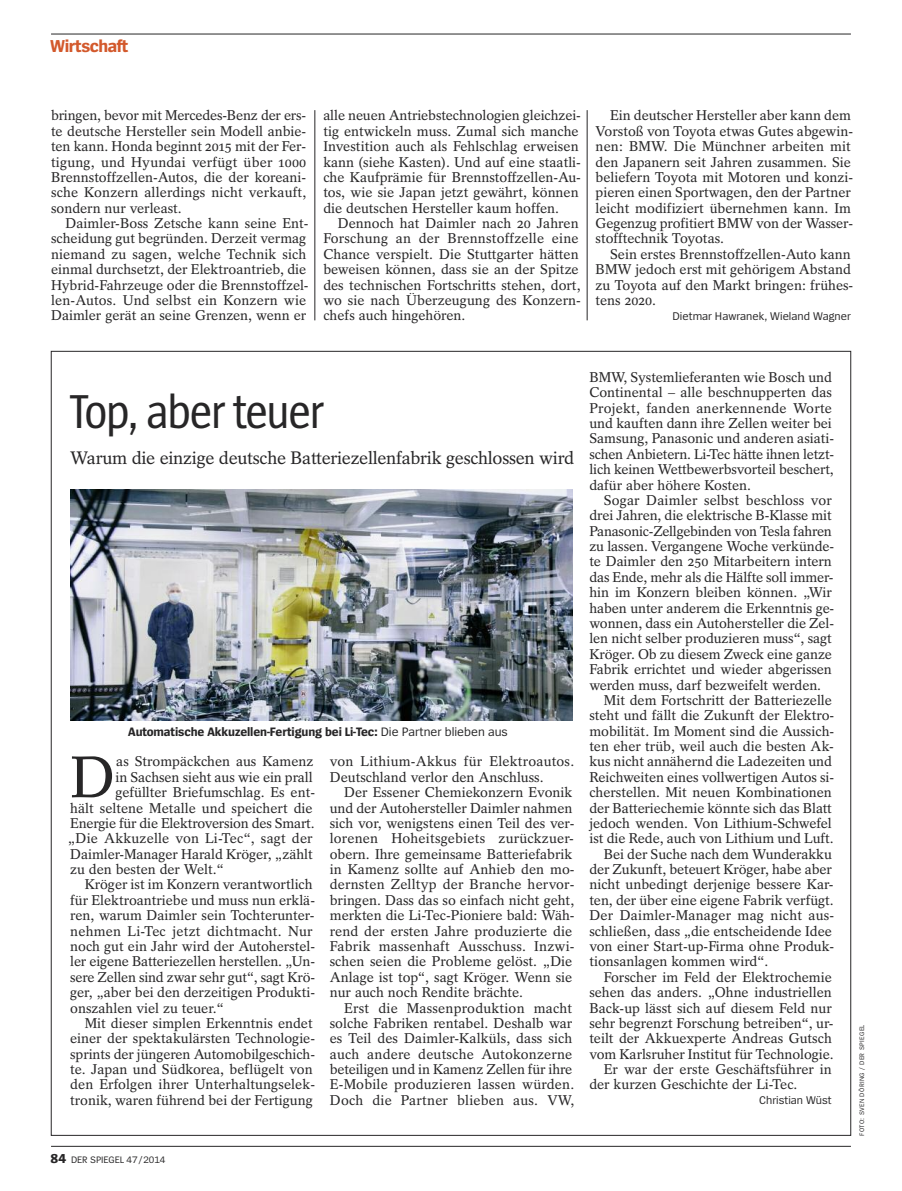
<style>
.page{position:relative;width:902px;height:1191px;background:#fff}
.page>*{position:absolute;margin:0;border:0;box-sizing:border-box;transform-origin:0 0}
.t1{font:58.2px "Spiegel Serif";color:#272627}
.t2{font:49.5px "Spiegel Sans Cd";letter-spacing:-.025em;color:#272627}
.t3{font:18px "Spiegel Serif";letter-spacing:-.015em;color:#272627}
.t4{font:700 18px "Spiegel Sans";letter-spacing:-.025em;color:#d3592c}
.t5{font:14.1px/15.5px "Spiegel Serif";color:#272627}
.t6{font:14.1px "Spiegel Serif";letter-spacing:-.02em;color:#272627}
.t7{font:700 12.75px "Spiegel Sans";letter-spacing:-.01em;color:#272627}
.t8{font:11.7px "Spiegel Sans";color:#272627}
.t9{font:9.75px "Spiegel Sans";letter-spacing:-.005em;color:#272627}
.t10{font:6.75px "Spiegel Sans";letter-spacing:.05em;color:#272627}
.s1{font-weight:400}
.s2{font-weight:700;font-size:13.5px}
</style>
<div class="page">
<hr style="left:51px;top:34px;width:799px;height:1px;background:#272627">
<hr style="left:51px;top:1146px;width:799px;height:1px;background:#272627">
<img style="left:70px;top:489px;width:502px;height:231px">
<hr style="left:314px;top:110px;width:1px;height:210px;background:#272627">
<hr style="left:587px;top:110px;width:1px;height:210px;background:#272627">
<p class="t4" style="left:50px;top:39px;width:80px">Wirtschaft</p>
<p class="t5" style="left:51px;top:109px;width:257px;text-align:justify">bringen, bevor mit Mercedes-Benz der ers&shy;te deutsche Hersteller sein Modell anbie&shy;ten kann. Honda beginnt 2015 mit der Fer&shy;tigung, und Hyundai verfügt über 1000<br>Brennstoffzellen-Autos, die der koreani&shy;sche Konzern allerdings nicht verkauft, sondern nur verleast.</p>
<p class="t5" style="left:51px;top:217px;width:259px;text-indent:14px">Daimler-Boss Zetsche kann seine Ent&shy;scheidung gut begründen. Derzeit vermag niemand zu sagen, welche Technik sich einmal durchsetzt, der Elektroantrieb, die Hybrid-Fahrzeuge oder die Brennstoffzel&shy;len-Autos. Und selbst ein Konzern wie Daimler gerät an seine Grenzen, wenn er</p>
<p class="t5" style="left:323px;top:109px;width:259px">alle neuen Antriebstechnologien gleichzei&shy;tig entwickeln muss. Zumal sich manche Investition auch als Fehlschlag erweisen kann (siehe Kasten). Und auf eine staatli&shy;che Kaufprämie für Brennstoffzellen-Au&shy;tos, wie sie Japan jetzt gewährt, können die deutschen Hersteller kaum hoffen.</p>
<p class="t5" style="left:323px;top:217px;width:259px;text-indent:14px">Dennoch hat Daimler nach 20 Jahren Forschung an der Brennstoffzelle eine Chance verspielt. Die Stuttgarter hätten beweisen können, dass sie an der Spitze des technischen Fortschritts stehen, dort, wo sie nach Überzeugung des Konzern&shy;chefs auch hingehören.</p>
<p class="t5" style="left:595px;top:109px;width:259px;text-indent:14px">Ein deutscher Hersteller aber kann dem Vorstoß von Toyota etwas Gutes abgewin&shy;nen: BMW. Die Münchner arbeiten mit den Japanern seit Jahren zusammen. Sie beliefern Toyota mit Motoren und konzi&shy;pieren einen Sportwagen, den der Partner leicht modifiziert übernehmen kann. Im Gegenzug profitiert BMW von der Wasser&shy;stofftechnik Toyotas.</p>
<p class="t5" style="left:595px;top:248px;width:259px;text-indent:14px">Sein erstes Brennstoffzellen-Auto kann<br>BMW jedoch erst mit gehörigem Abstand zu Toyota auf den Markt bringen: frühes&shy;tens 2020.</p>
<p class="t8" style="left:672px;top:312px;width:180px">Dietmar Hawranek, Wieland Wagner</p>
<h2 class="t2" style="left:70px;top:394px;width:255px">Top, aber teuer</h2>
<p class="t3" style="left:70px;top:451px;width:505px">Warum die einzige deutsche Batteriezellenfabrik geschlossen wird</p>
<p class="t7" style="left:128px;top:727px;width:381px">Automatische Akkuzellen-Fertigung bei Li-Tec: <span class="s1">Die Partner blieben aus</span></p>
<h1 class="t1" style="left:70px;top:756px;width:47px">D</h1>
<p class="t5" style="left:116px;top:755px;width:199px">as Strompäckchen aus Kamenz</p>
<p class="t5" style="left:115px;top:770px;width:199px">in Sachsen sieht aus wie ein prall</p>
<p class="t5" style="left:115px;top:786px;width:201px">gefüllter Briefumschlag. Es ent-</p>
<p class="t5" style="left:70px;top:801px;width:244px">hält seltene Metalle und speichert die</p>
<p class="t5" style="left:70px;top:817px;width:246px">Energie für die Elektroversion des Smart.</p>
<p class="t5" style="left:68px;top:832px;width:246px">„Die Akkuzelle von Li-Tec“, sagt der</p>
<p class="t5" style="left:70px;top:847px;width:244px">Daimler-Manager Harald Kröger, „zählt</p>
<p class="t5" style="left:70px;top:863px;width:155px">zu den besten der Welt.“</p>
<p class="t5" style="left:85px;top:878px;width:229px">Kröger ist im Konzern verantwortlich</p>
<p class="t5" style="left:70px;top:893px;width:246px">für Elektroantriebe und muss nun erklä-</p>
<p class="t5" style="left:70px;top:909px;width:246px">ren, warum Daimler sein Tochterunter-</p>
<p class="t5" style="left:70px;top:924px;width:244px">nehmen Li-Tec jetzt dichtmacht. Nur</p>
<p class="t5" style="left:70px;top:940px;width:246px">noch gut ein Jahr wird der Autoherstel-</p>
<p class="t5" style="left:70px;top:955px;width:246px">ler eigene Batteriezellen herstellen. „Un-</p>
<p class="t5" style="left:70px;top:970px;width:246px">sere Zellen sind zwar sehr gut“, sagt Krö-</p>
<p class="t5" style="left:70px;top:986px;width:246px">ger, „aber bei den derzeitigen Produkti-</p>
<p class="t5" style="left:70px;top:1001px;width:155px">onszahlen viel zu teuer.“</p>
<p class="t5" style="left:85px;top:1016px;width:229px">Mit dieser simplen Erkenntnis endet</p>
<p class="t5" style="left:70px;top:1032px;width:246px">einer der spektakulärsten Technologie-</p>
<p class="t5" style="left:70px;top:1047px;width:246px">sprints der jüngeren Automobilgeschich-</p>
<p class="t5" style="left:70px;top:1063px;width:244px">te. Japan und Südkorea, beflügelt von</p>
<p class="t5" style="left:70px;top:1078px;width:246px">den Erfolgen ihrer Unterhaltungselek-</p>
<p class="t5" style="left:70px;top:1093px;width:244px">tronik, waren führend bei der Fertigung</p>
<p class="t5" style="left:330px;top:755px;width:246px">von Lithium-Akkus für Elektroautos.<br>Deutschland verlor den Anschluss.</p>
<p class="t5" style="left:330px;top:786px;width:246px;text-indent:14px">Der Essener Chemiekonzern Evonik und der Autohersteller Daimler nahmen sich vor, wenigstens einen Teil des ver&shy;lorenen Hoheitsgebiets zurückzuer&shy;obern. Ihre gemeinsame Batteriefabrik in Kamenz sollte auf Anhieb den mo&shy;dernsten Zelltyp der Branche hervor&shy;bringen. Dass das so einfach nicht geht, merkten die Li-Tec-Pioniere bald: Wäh&shy;rend der ersten Jahre produzierte die Fabrik massenhaft Ausschuss. Inzwi&shy;schen seien die Probleme gelöst. „Die Anlage ist top“, sagt Kröger. Wenn sie nur auch noch Rendite brächte.</p>
<p class="t5" style="left:330px;top:1001px;width:246px;text-indent:14px">Erst die Massenproduktion macht solche Fabriken rentabel. Deshalb war es Teil des Daimler-Kalküls, dass sich auch andere deutsche Autokonzerne beteiligen und in Kamenz Zellen für ihre E-Mobile produzieren lassen würden.<br>Doch die Partner blieben aus. VW,</p>
<p class="t5" style="left:589px;top:371px;width:246px">BMW, Systemlieferanten wie Bosch und Continental – alle beschnupperten das Projekt, fanden anerkennende Worte und kauften dann ihre Zellen weiter bei Samsung, Panasonic und anderen asiati&shy;schen Anbietern. Li-Tec hätte ihnen letzt&shy;lich keinen Wettbewerbsvorteil beschert, dafür aber höhere Kosten.</p>
<p class="t5" style="left:603px;top:494px;width:229px">Sogar Daimler selbst beschloss vor</p>
<p class="t5" style="left:589px;top:509px;width:244px">drei Jahren, die elektrische B-Klasse mit</p>
<p class="t6" style="left:589px;top:526px;width:244px">Panasonic-Zellgebinden von Tesla fahren</p>
<p class="t5" style="left:589px;top:540px;width:246px">zu lassen. Vergangene Woche verkünde-</p>
<p class="t5" style="left:589px;top:555px;width:244px">te Daimler den 250 Mitarbeitern intern</p>
<p class="t5" style="left:589px;top:571px;width:245px">das Ende, mehr als die Hälfte soll immer-</p>
<p class="t5" style="left:589px;top:586px;width:244px">hin im Konzern bleiben können. „Wir</p>
<p class="t5" style="left:589px;top:601px;width:246px">haben unter anderem die Erkenntnis ge-</p>
<p class="t5" style="left:589px;top:617px;width:246px">wonnen, dass ein Autohersteller die Zel-</p>
<p class="t5" style="left:589px;top:632px;width:244px">len nicht selber produzieren muss“, sagt</p>
<p class="t5" style="left:589px;top:647px;width:244px">Kröger. Ob zu diesem Zweck eine ganze</p>
<p class="t5" style="left:589px;top:663px;width:244px">Fabrik errichtet und wieder abgerissen</p>
<p class="t5" style="left:589px;top:678px;width:233px">werden muss, darf bezweifelt werden.</p>
<p class="t5" style="left:603px;top:694px;width:229px">Mit dem Fortschritt der Batteriezelle</p>
<p class="t5" style="left:589px;top:709px;width:246px">steht und fällt die Zukunft der Elektro-</p>
<p class="t5" style="left:589px;top:724px;width:246px">mobilität. Im Moment sind die Aussich-</p>
<p class="t5" style="left:589px;top:740px;width:246px">ten eher trüb, weil auch die besten Ak-</p>
<p class="t5" style="left:589px;top:755px;width:244px">kus nicht annähernd die Ladezeiten und</p>
<p class="t5" style="left:589px;top:770px;width:246px">Reichweiten eines vollwertigen Autos si-</p>
<p class="t5" style="left:589px;top:786px;width:244px">cherstellen. Mit neuen Kombinationen</p>
<p class="t5" style="left:589px;top:801px;width:244px">der Batteriechemie könnte sich das Blatt</p>
<p class="t5" style="left:589px;top:817px;width:244px">jedoch wenden. Von Lithium-Schwefel</p>
<p class="t5" style="left:589px;top:832px;width:246px">ist die Rede, auch von Lithium und Luft.</p>
<p class="t5" style="left:603px;top:847px;width:229px">Bei der Suche nach dem Wunderakku</p>
<p class="t5" style="left:589px;top:863px;width:244px">der Zukunft, beteuert Kröger, habe aber</p>
<p class="t5" style="left:589px;top:878px;width:246px">nicht unbedingt derjenige bessere Kar-</p>
<p class="t5" style="left:589px;top:893px;width:246px">ten, der über eine eigene Fabrik verfügt.</p>
<p class="t5" style="left:589px;top:909px;width:246px">Der Daimler-Manager mag nicht aus-</p>
<p class="t5" style="left:589px;top:924px;width:244px">schließen, dass „die entscheidende Idee</p>
<p class="t5" style="left:589px;top:940px;width:246px">von einer Start-up-Firma ohne Produk-</p>
<p class="t5" style="left:589px;top:955px;width:180px">tionsanlagen kommen wird“.</p>
<p class="t5" style="left:603px;top:970px;width:229px">Forscher im Feld der Elektrochemie</p>
<p class="t5" style="left:589px;top:986px;width:244px">sehen das anders. „Ohne industriellen</p>
<p class="t5" style="left:589px;top:1001px;width:244px">Back-up lässt sich auf diesem Feld nur</p>
<p class="t5" style="left:589px;top:1016px;width:246px">sehr begrenzt Forschung betreiben“, ur-</p>
<p class="t5" style="left:589px;top:1032px;width:244px">teilt der Akkuexperte Andreas Gutsch</p>
<p class="t5" style="left:589px;top:1047px;width:246px">vom Karlsruher Institut für Technologie.</p>
<p class="t5" style="left:603px;top:1063px;width:229px">Er war der erste Geschäftsführer in</p>
<p class="t5" style="left:589px;top:1078px;width:210px">der kurzen Geschichte der Li-Tec.</p>
<p class="t8" style="left:759px;top:1096px;width:74px">Christian Wüst</p>
<p class="t9" style="left:51px;top:1156px;width:116px"><span class="s2">84</span> DER SPIEGEL 47/2014</p>
<p class="t10" style="left:859px;top:1135px;width:112px;rotate:-90deg">FOTO: SVEN DÖRING / DER SPIEGEL</p>
</div>
